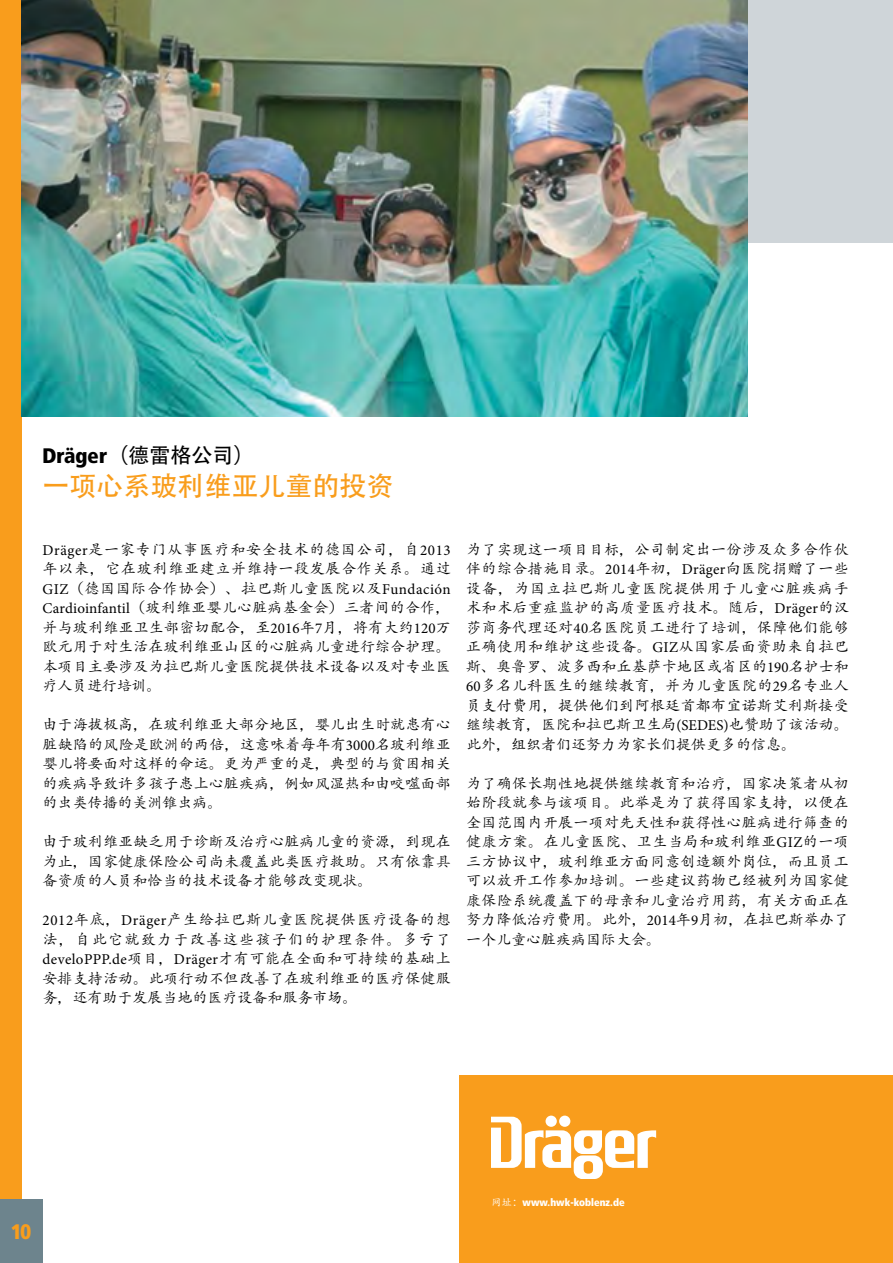
<style>
.page{position:relative;width:893px;height:1263px;background:#fff}
.page>*{position:absolute;margin:0;border:0;box-sizing:border-box;transform-origin:0 0}
.t1{font:27px "Adobe Heiti Std";color:#f99d1c}
.t2{font:21px "Adobe Heiti Std";color:#000}
.t3{font:21px "Transit Fr Pos OT Bld";color:#f99d1c}
.t4{font:15px/19.5px "Adobe Kaiti Std";letter-spacing:.01em;color:#000;text-align:justify}
.t5{font:15px/19.5px "Adobe Kaiti Std";letter-spacing:.09em;color:#000}
.t6{font:15px "Minion Pro";letter-spacing:.03em;color:#000}
.t7{font:10.5px "Transit Fr Pos OT Bld";color:#fff}
.s1{font-family:"Transit Fr Pos OT Bld"}
.s2{font-family:"Minion Pro"}
.s3{font-family:"Adobe Kaiti Std"}
</style>
<div class="page">
<div style="left:0;top:0;width:21px;height:1199px;background:#f99d1c"></div>
<div style="left:0;top:1199px;width:43px;height:64px;background:#6d848d"></div>
<div style="left:352px;top:0;width:541px;height:243px;background:#cfd5d9"></div>
<div style="left:459px;top:1076px;width:434px;height:187px;background:#f99d1c"></div>
<svg style="left:545px;top:1115px;width:12px;height:12px"></svg>
<svg style="left:491px;top:1117px;width:165px;height:61px"></svg>
<img style="left:21px;top:0;width:726px;height:417px">
<h2 class="t2" style="left:43px;top:443px;width:213px"><span class="s1">Dräger</span>（德雷格公司）</h2>
<h1 class="t1" style="left:43px;top:470px;width:353px">一项心系玻利维亚儿童的投资</h1>
<p class="t4" style="left:43px;top:540px;width:410px"><span class="s2">Dräger</span>是一家专门从事医疗和安全技术的德国公司，自<span class="s2">2013</span>年以来，它在玻利维亚建立并维持一段发展合作关系。通过<span class="s2">GIZ</span>（德国国际合作协会）、拉巴斯儿童医院以及<span class="s2">Fundación Cardioinfantil</span>（玻利维亚婴儿心脏病基金会）三者间的合作，并与玻利维亚卫生部密切配合，至<span class="s2">2016</span>年<span class="s2">7</span>月，将有大约<span class="s2">120</span>万欧元用于对生活在玻利维亚山区的心脏病儿童进行综合护理。本项目主要涉及为拉巴斯儿童医院提供技术设备以及对专业医疗人员进行培训。</p>
<p class="t4" style="left:43px;top:715px;width:410px">由于海拔极高，在玻利维亚大部分地区，婴儿出生时就患有心脏缺陷的风险是欧洲的两倍，这意味着每年有<span class="s2">3000</span>名玻利维亚婴儿将要面对这样的命运。更为严重的是，典型的与贫困相关的疾病导致许多孩子患上心脏疾病，例如风湿热和由咬噬面部的虫类传播的美洲锥虫病。</p>
<p class="t4" style="left:43px;top:832px;width:410px">由于玻利维亚缺乏用于诊断及治疗心脏病儿童的资源，到现在为止，国家健康保险公司尚未覆盖此类医疗救助。只有依靠具备资质的人员和恰当的技术设备才能够改变现状。</p>
<p class="t5" style="left:43px;top:910px;width:410px"><span class="s2">2012</span>年底，<span class="s2">Dräger</span>产生给拉巴斯儿童医院提供医疗设备的想法，自此它就致力于改善这些孩子们的护理条件。多亏了</p>
<p class="t6" style="left:43px;top:949px;width:410px">develoPPP.de<span class="s3">项目，</span>Dräger<span class="s3">才有可能在全面和可持续的基础上</span></p>
<p class="t4" style="left:43px;top:969px;width:410px">安排支持活动。此项行动不但改善了在玻利维亚的医疗保健服务，还有助于发展当地的医疗设备和服务市场。</p>
<p class="t4" style="left:466px;top:540px;width:384px">为了实现这一项目目标，公司制定出一份涉及众多合作伙伴的综合措施目录。<span class="s2">2014</span>年初，<span class="s2">Dräger</span>向医院捐赠了一些设备，为国立拉巴斯儿童医院提供用于儿童心脏疾病手术和术后重症监护的高质量医疗技术。随后，<span class="s2">Dräger</span>的汉莎商务代理还对<span class="s2">40</span>名医院员工进行了培训，保障他们能够正确使用和维护这些设备。<span class="s2">GIZ</span>从国家层面资助来自拉巴斯、奥鲁罗、波多西和丘基萨卡地区或省区的<span class="s2">190</span>名护士和<span class="s2">60</span>多名儿科医生的继续教育，并为儿童医院的<span class="s2">29</span>名专业人员支付费用，提供他们到阿根廷首都布宜诺斯艾利斯接受继续教育，医院和拉巴斯卫生局<span class="s2">(SEDES)</span>也赞助了该活动。此外，组织者们还努力为家长们提供更多的信息。</p>
<p class="t4" style="left:466px;top:774px;width:384px">为了确保长期性地提供继续教育和治疗，国家决策者从初始阶段就参与该项目。此举是为了获得国家支持，以便在全国范围内开展一项对先天性和获得性心脏病进行筛查的健康方案。在儿童医院、卫生当局和玻利维亚<span class="s2">GIZ</span>的一项三方协议中，玻利维亚方面同意创造额外岗位，而且员工可以放开工作参加培训。一些建议药物已经被列为国家健康保险系统覆盖下的母亲和儿童治疗用药，有关方面正在努力降低治疗费用。此外，<span class="s2">2014</span>年<span class="s2">9</span>月初，在拉巴斯举办了一个儿童心脏疾病国际大会。</p>
<h2 class="t3" style="left:11px;top:1220px;width:22px">10</h2>
<p class="t7" style="left:491px;top:1196px;width:135px"><span class="s3">网址：</span>www.hwk-koblenz.de</p>
</div>
